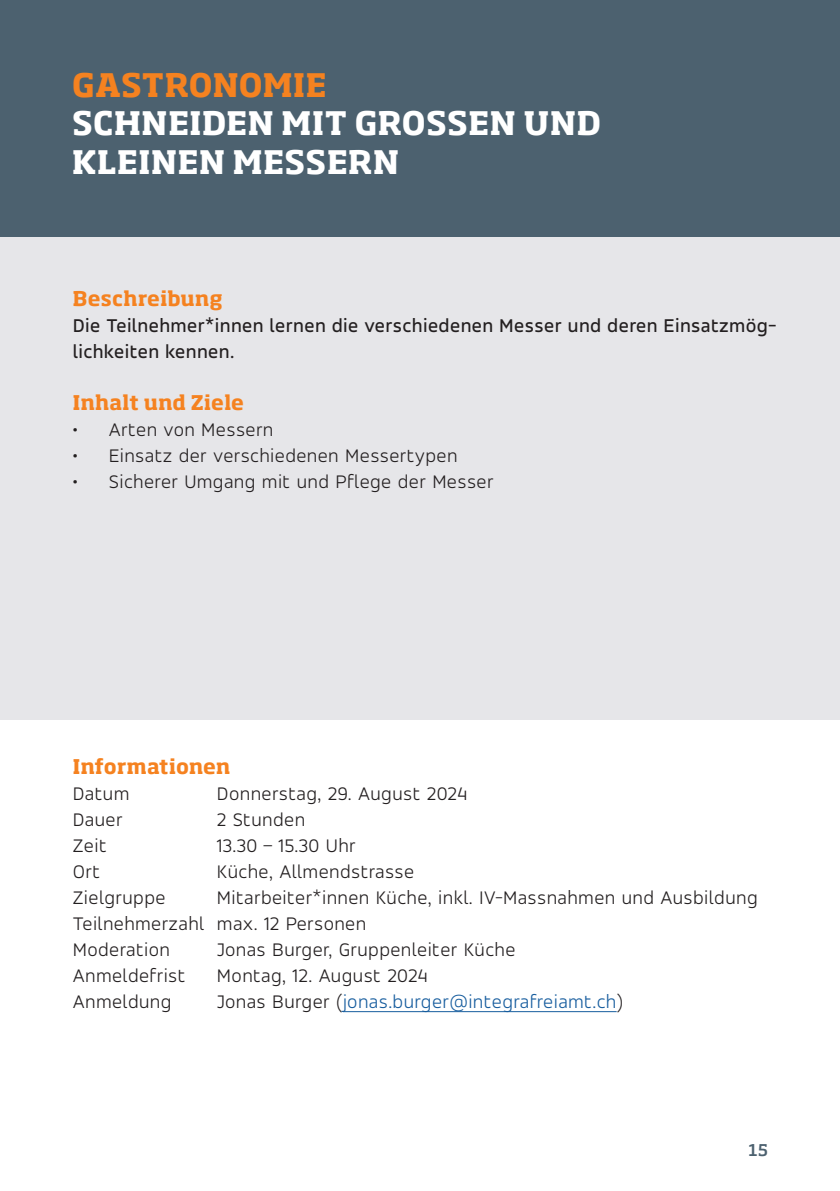
<style>
.page{position:relative;width:840px;height:1191px;background:#fff}
.page>*{position:absolute;margin:0;border:0;box-sizing:border-box;transform-origin:0 0}
.t1{font:700 32px/38.4px "Soho Pro";letter-spacing:.02em;color:#fff}
.t2{font:700 32px "Soho Pro";color:#f58220}
.t3{font:300 20px/26px "Accord";letter-spacing:.02em;color:#231f20}
.t4{font:500 20px/26px "Accord";letter-spacing:.02em;color:#231f20}
.t5{font:300 20px "Accord";letter-spacing:.02em;color:#175d9e}
.t6{font:700 20px "Soho Pro";letter-spacing:.015em;color:#f58220}
.t7{font:500 16px "Soho Pro";color:#4c616f}
.s1{color:#231f20}
</style>
<div class="page">
<div style="left:0;top:0;width:839px;height:238px;background:#4c616f"></div>
<div style="left:0;top:237px;width:839px;height:482px;background:#e6e6e9"></div>
<hr style="left:343px;top:1011px;width:273px;height:1px;background:#175d9e">
<h1 class="t2" style="left:72px;top:62px;width:256px">GASTRONOMIE</h1>
<h1 class="t1" style="left:72px;top:102px;width:530px">SCHNEIDEN MIT GROSSEN UND<br>KLEINEN MESSERN</h1>
<p class="t6" style="left:73px;top:284px;width:151px">Beschreibung</p>
<p class="t4" style="left:73px;top:312px;width:704px">Die Teilnehmer*innen lernen die verschiedenen Messer und deren Einsatzmög&shy;lichkeiten kennen.</p>
<p class="t6" style="left:73px;top:388px;width:173px">Inhalt und Ziele</p>
<p class="t3" style="left:73px;top:416px;width:202px">• Arten von Messern</p>
<p class="t3" style="left:73px;top:442px;width:386px">• Einsatz der verschiedenen Messertypen</p>
<p class="t3" style="left:73px;top:468px;width:422px">• Sicherer Umgang mit und Pflege der Messer</p>
<p class="t6" style="left:73px;top:752px;width:159px">Informationen</p>
<p class="t3" style="left:73px;top:780px;width:58px">Datum</p>
<p class="t3" style="left:217px;top:780px;width:251px">Donnerstag, 29. August 2024</p>
<p class="t3" style="left:73px;top:806px;width:51px">Dauer</p>
<p class="t3" style="left:217px;top:806px;width:90px">2 Stunden</p>
<p class="t3" style="left:73px;top:832px;width:35px">Zeit</p>
<p class="t3" style="left:217px;top:832px;width:140px">13.30 – 15.30 Uhr</p>
<p class="t3" style="left:73px;top:858px;width:29px">Ort</p>
<p class="t3" style="left:217px;top:858px;width:199px">Küche, Allmendstrasse</p>
<p class="t3" style="left:73px;top:884px;width:94px">Zielgruppe</p>
<p class="t3" style="left:73px;top:884px;width:686px;text-indent:144px">Mitarbeiter*innen Küche, inkl. IV-Massnahmen und Ausbildung<br>Teilnehmerzahl max. 12 Personen<br>Moderation</p>
<p class="t3" style="left:217px;top:936px;width:300px">Jonas Burger, Gruppenleiter Küche</p>
<p class="t3" style="left:73px;top:962px;width:114px">Anmeldefrist</p>
<p class="t3" style="left:217px;top:962px;width:212px">Montag, 12. August 2024</p>
<p class="t3" style="left:73px;top:988px;width:100px">Anmeldung</p>
<p class="t5" style="left:217px;top:989px;width:407px"><span class="s1">Jonas Burger (</span>jonas.burger@integrafreiamt.ch<span class="s1">)</span></p>
<p class="t7" style="left:748px;top:1138px;width:21px">15</p>
</div>
